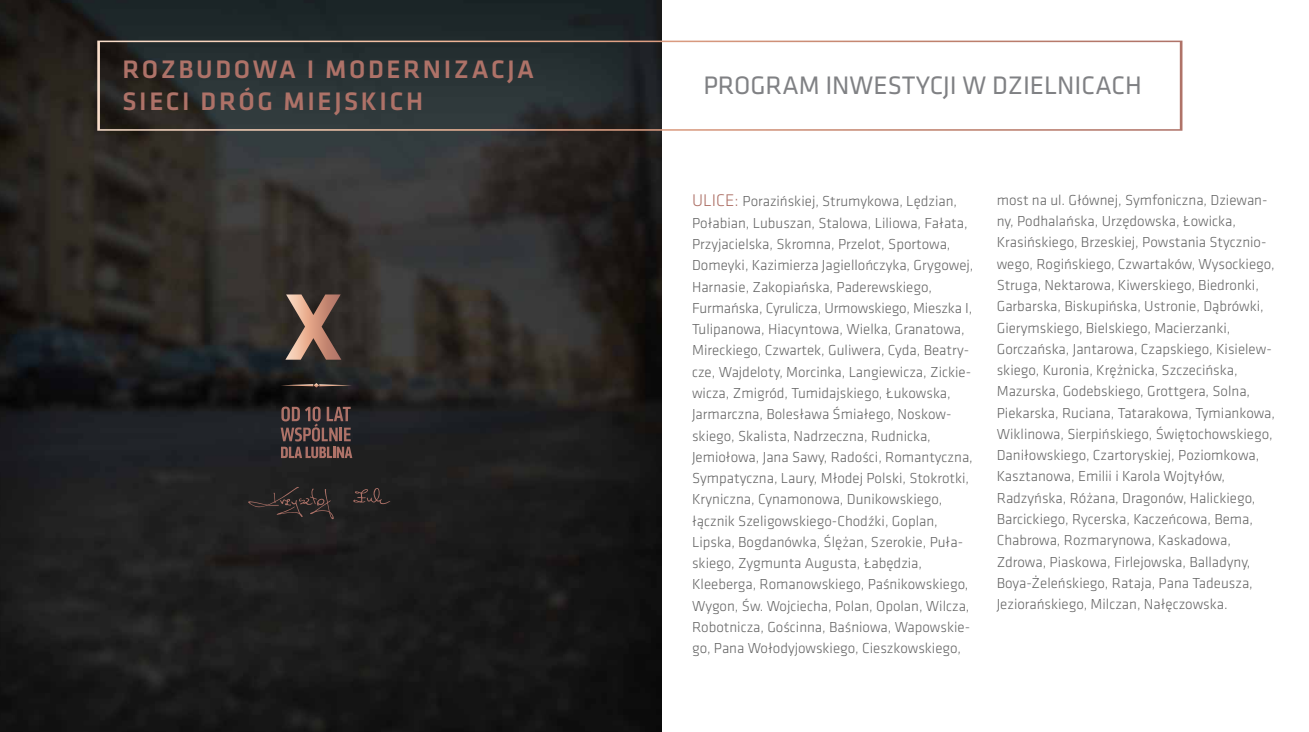
<style>
.page{position:relative;width:1309px;height:732px;background:#fff}
.page>*{position:absolute;margin:0;border:0;box-sizing:border-box;transform-origin:0 0}
.t1{font:500 26.25px/31.5px "Klavika";letter-spacing:.1em;color:#ae7268}
.t2{font:26.25px "Klavika";color:#808184}
.t3{font:300 15px/21.2px "Klavika";color:#666}
.s1{font-size:17.5px;color:#ae7268}
</style>
<div class="page">
<img style="left:0;top:0;width:661px;height:731px">
<svg style="left:280px;top:383px;width:72px;height:4px"></svg>
<svg style="left:285px;top:294px;width:56px;height:65px;background:#836557"></svg>
<svg style="left:281px;top:406px;width:71px;height:52px;background:#553f3e"></svg>
<svg style="left:353px;top:487px;width:37px;height:17px"></svg>
<svg style="left:248px;top:486px;width:86px;height:33px;background:#2e2827"></svg>
<svg style="left:97px;top:41px;width:1085px;height:90px"></svg>
<h1 class="t1" style="left:122px;top:53px;width:413px">ROZBUDOWA I MODERNIZACJA<br>SIECI DRÓG MIEJSKICH</h1>
<h1 class="t2" style="left:703px;top:68px;width:440px">PROGRAM INWESTYCJI W DZIELNICACH</h1>
<p class="t3" style="left:692px;top:191px;width:283px"><span class="s1">ULICE:</span> Porazińskiej, Strumykowa, Lędzian, Połabian, Lubuszan, Stalowa, Liliowa, Fałata, Przyjacielska, Skromna, Przelot, Sportowa, Domeyki, Kazimierza Jagiellończyka, Grygowej, Harnasie, Zakopiańska, Paderewskiego, Furmańska, Cyrulicza, Urmowskiego, Mieszka I, Tulipanowa, Hiacyntowa, Wielka, Granatowa, Mireckiego, Czwartek, Guliwera, Cyda, Beatry&shy;cze, Wajdeloty, Morcinka, Langiewicza, Zickie&shy;wicza, Zmigród, Tumidajskiego, Łukowska, Jarmarczna, Bolesława Śmiałego, Noskow&shy;skiego, Skalista, Nadrzeczna, Rudnicka, Jemiołowa, Jana Sawy, Radości, Romantyczna, Sympatyczna, Laury, Młodej Polski, Stokrotki, Kryniczna, Cynamonowa, Dunikowskiego, łącznik Szeligowskiego-Chodźki, Goplan, Lipska, Bogdanówka, Ślężan, Szerokie, Puła&shy;skiego, Zygmunta Augusta, Łabędzia, Kleeberga, Romanowskiego, Paśnikowskiego, Wygon, Św. Wojciecha, Polan, Opolan, Wilcza, Robotnicza, Gościnna, Baśniowa, Wapowskie&shy;go, Pana Wołodyjowskiego, Cieszkowskiego,</p>
<p class="t3" style="left:997px;top:189px;width:280px">most na ul. Głównej, Symfoniczna, Dziewan&shy;ny, Podhalańska, Urzędowska, Łowicka, Krasińskiego, Brzeskiej, Powstania Stycznio&shy;wego, Rogińskiego, Czwartaków, Wysockiego, Struga, Nektarowa, Kiwerskiego, Biedronki, Garbarska, Biskupińska, Ustronie, Dąbrówki, Gierymskiego, Bielskiego, Macierzanki, Gorczańska, Jantarowa, Czapskiego, Kisielew&shy;skiego, Kuronia, Krężnicka, Szczecińska, Mazurska, Godebskiego, Grottgera, Solna, Piekarska, Ruciana, Tatarakowa, Tymiankowa, Wiklinowa, Sierpińskiego, Świętochowskiego, Daniłowskiego, Czartoryskiej, Poziomkowa, Kasztanowa, Emilii i Karola Wojtyłów, Radzyńska, Różana, Dragonów, Halickiego, Barcickiego, Rycerska, Kaczeńcowa, Bema, Chabrowa, Rozmarynowa, Kaskadowa, Zdrowa, Piaskowa, Firlejowska, Balladyny, Boya-Żeleńskiego, Rataja, Pana Tadeusza, Jeziorańskiego, Milczan, Nałęczowska.</p>
</div>
